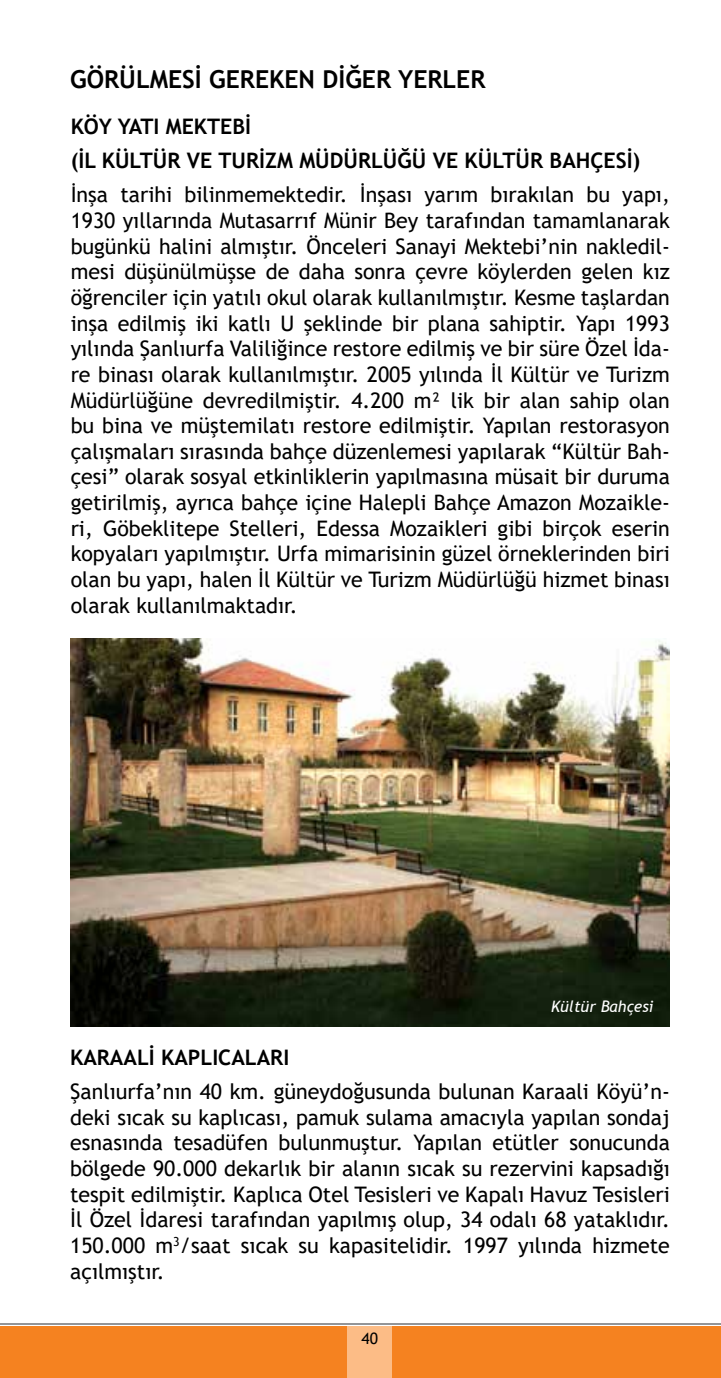
<style>
.page{position:relative;width:721px;height:1378px;background:#fff}
.page>*{position:absolute;margin:0;border:0;box-sizing:border-box;transform-origin:0 0}
.t1{font:700 24.75px "Trebuchet MS";color:#000}
.t2{font:21.38px/25.7px "Trebuchet MS";color:#000;text-align:justify}
.t3{font:700 21.38px/34px "Trebuchet MS";color:#000}
.t4{font:italic 15.75px "Trebuchet MS";color:#fff}
.t5{font:15.75px "Trebuchet MS";color:#000}
</style>
<div class="page">
<div style="left:0;top:1327px;width:721px;height:51px;background:#f58220"></div>
<div style="left:347px;top:1327px;width:45px;height:51px;background:#fcbc86"></div>
<hr style="left:0;top:1323px;width:721px;height:1px;background:#939598">
<img style="left:70px;top:638px;width:600px;height:388px">
<p class="t1" style="left:70px;top:64px;width:417px">GÖRÜLMESİ GEREKEN DİĞER YERLER</p>
<p class="t3" style="left:71px;top:110px;width:571px">KÖY YATI MEKTEBİ<br>(İL KÜLTÜR VE TURİZM MÜDÜRLÜĞÜ VE KÜLTÜR BAHÇESİ)</p>
<p class="t2" style="left:71px;top:182px;width:601px">İnşa tarihi bilinmemektedir. İnşası yarım bırakılan bu yapı, 1930 yıllarında Mutasarrıf Münir Bey tarafından tamamlanarak bugünkü halini almıştır. Önceleri Sanayi Mektebi’nin nakledil&shy;mesi düşünülmüşse de daha sonra çevre köylerden gelen kız öğrenciler için yatılı okul olarak kullanılmıştır. Kesme taşlardan inşa edilmiş iki katlı U şeklinde bir plana sahiptir. Yapı 1993 yılında Şanlıurfa Valiliğince restore edilmiş ve bir süre Özel İda&shy;re binası olarak kullanılmıştır. 2005 yılında İl Kültür ve Turizm Müdürlüğüne devredilmiştir. 4.200 m² lik bir alan sahip olan bu bina ve müştemilatı restore edilmiştir. Yapılan restorasyon çalışmaları sırasında bahçe düzenlemesi yapılarak “Kültür Bah&shy;çesi” olarak sosyal etkinliklerin yapılmasına müsait bir duruma getirilmiş, ayrıca bahçe içine Halepli Bahçe Amazon Mozaikle&shy;ri, Göbeklitepe Stelleri, Edessa Mozaikleri gibi birçok eserin kopyaları yapılmıştır. Urfa mimarisinin güzel örneklerinden biri olan bu yapı, halen İl Kültür ve Turizm Müdürlüğü hizmet binası olarak kullanılmaktadır.</p>
<p class="t4" style="left:551px;top:997px;width:104px">Kültür Bahçesi</p>
<p class="t3" style="left:70px;top:1040px;width:221px">KARAALİ KAPLICALARI</p>
<p class="t2" style="left:70px;top:1078px;width:601px">Şanlıurfa’nın 40 km. güneydoğusunda bulunan Karaali Köyü’n&shy;deki sıcak su kaplıcası, pamuk sulama amacıyla yapılan sondaj esnasında tesadüfen bulunmuştur. Yapılan etütler sonucunda bölgede 90.000 dekarlık bir alanın sıcak su rezervini kapsadığı tespit edilmiştir. Kaplıca Otel Tesisleri ve Kapalı Havuz Tesisleri İl Özel İdaresi tarafından yapılmış olup, 34 odalı 68 yataklıdır.<br>150.000 m<sup>3</sup>/saat sıcak su kapasitelidir. 1997 yılında hizmete açılmıştır.</p>
<p class="t5" style="left:361px;top:1328px;width:18px">40</p>
</div>
